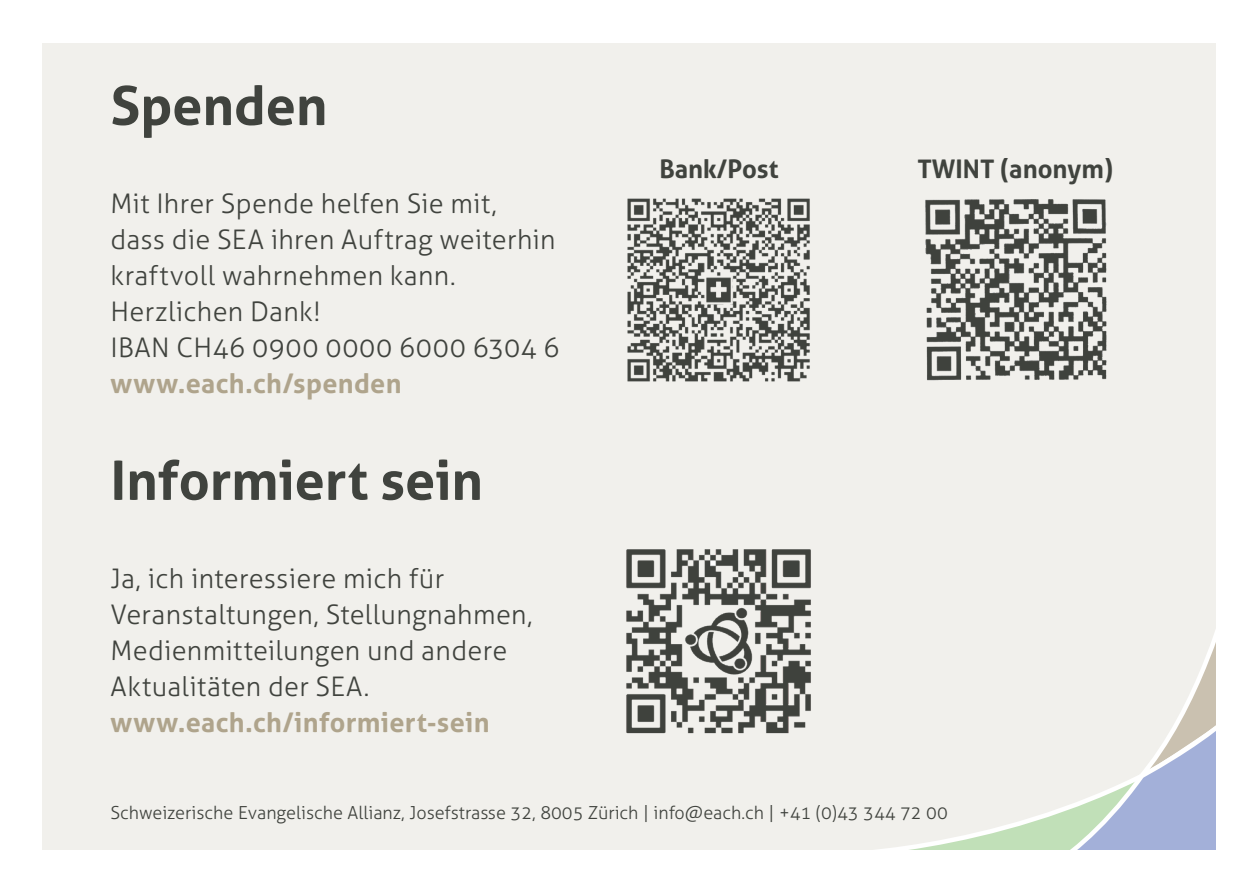
<style>
.page{position:relative;width:1259px;height:893px;background:#fff}
.page>*{position:absolute;margin:0;border:0;box-sizing:border-box;transform-origin:0 0}
.t1{font:700 54px "Aller";letter-spacing:-.005em;color:#40433e}
.t2{font:300 27px/36px "Aller";letter-spacing:.01em;color:#40433e}
.t3{font:700 27px "Aller";letter-spacing:.01em;color:#afa48c}
.t4{font:700 25.5px "Aller";color:#40433e}
.t5{font:300 18px "Aller";color:#40433e}
</style>
<div class="page">
<div style="left:43px;top:43px;width:1173px;height:807px;background:#f1f0ec"></div>
<img style="left:627px;top:198px;width:183px;height:184px">
<img style="left:925px;top:199px;width:182px;height:182px">
<img style="left:626px;top:549px;width:185px;height:185px">
<svg style="left:1181px;top:630px;width:35px;height:82px"></svg>
<svg style="left:877px;top:712px;width:339px;height:138px"></svg>
<h1 class="t1" style="left:111px;top:72px;width:218px">Spenden</h1>
<p class="t2" style="left:111px;top:186px;width:451px">Mit Ihrer Spende helfen Sie mit,<br>dass die SEA ihren Auftrag weiterhin kraftvoll wahrnehmen kann.<br>Herzlichen Dank!<br>IBAN CH46 0900 0000 6000 6304 6</p>
<p class="t3" style="left:111px;top:367px;width:292px">www.each.ch/spenden</p>
<h1 class="t1" style="left:111px;top:447px;width:374px">Informiert sein</h1>
<p class="t2" style="left:111px;top:560px;width:424px">Ja, ich interessiere mich für<br>Veranstaltungen, Stellungnahmen,<br>Medienmitteilungen und andere<br>Aktualitäten der SEA.</p>
<p class="t3" style="left:111px;top:705px;width:380px">www.each.ch/informiert-sein</p>
<p class="t4" style="left:659px;top:154px;width:121px">Bank/Post</p>
<p class="t4" style="left:917px;top:154px;width:197px">TWINT (anonym)</p>
<p class="t5" style="left:111px;top:802px;width:839px">Schweizerische Evangelische Allianz, Josefstrasse 32, 8005 Zürich | info@each.ch | +41 (0)43 344 72 00</p>
</div>
